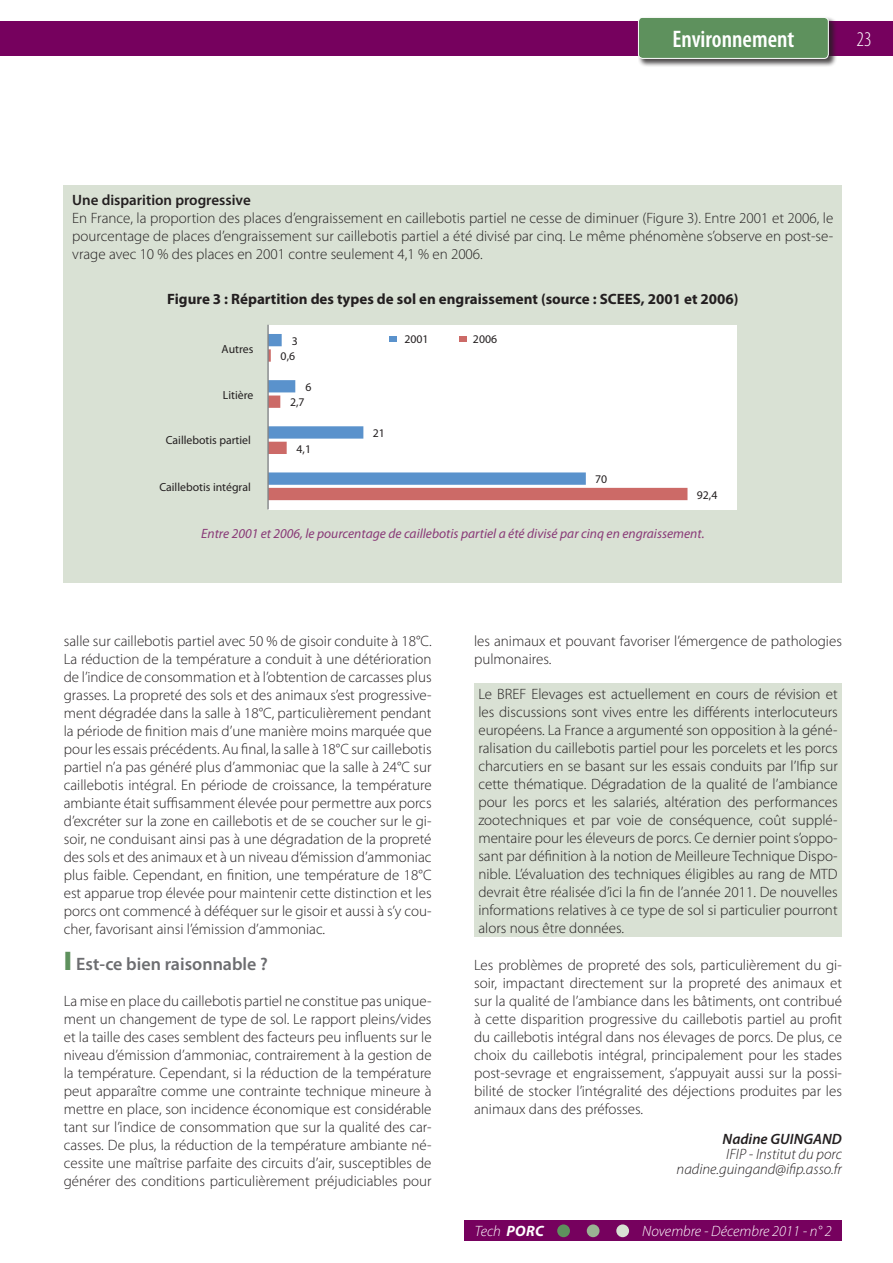
<style>
.page{position:relative;width:893px;height:1263px;background:#fff}
.page>*{position:absolute;margin:0;border:0;box-sizing:border-box;transform-origin:0 0}
.t1{font:600 condensed 24px "Myriad Pro";color:#fff}
.t2{font:300 condensed 21px "Myriad Pro";color:#fff}
.t3{font:600 18px "Myriad Pro";color:#6c6d70}
.t4{font:300 15px/18px "Myriad Pro";color:#231f20;text-align:justify}
.t5{font:700 15px "Myriad Pro";color:#231f20}
.t6{font:italic 300 15px/15px "Myriad Pro";color:#231f20;text-align:right}
.t7{font:italic 300 15px "Myriad Pro";color:#fff}
.t8{font:600 15px "Myriad Pro";color:#231f20}
.t9{font:italic 600 15px "Myriad Pro";color:#231f20}
.t10{font:italic 13.5px "Myriad Pro";color:#893a77}
.t11{font:11.7px "Myriad Pro";color:#231f20}
.s1{font-weight:900;font-size:27px;color:#5e915d}
.s2{font-weight:700}
</style>
<div class="page">
<div style="left:0;top:21px;width:893px;height:34px;background:#76015e"></div>
<div style="left:638px;top:17px;width:205px;height:56px;background:#231f20;opacity:.8"></div>
<div style="left:638px;top:17px;width:190px;height:41px;background:#5e915d;border-radius:4px"></div>
<div style="left:638px;top:17px;width:191px;height:42px;border:1px solid #fff;border-radius:4px"></div>
<div style="left:464px;top:1220px;width:378px;height:21px;background:#76015e"></div>
<div style="left:587px;top:1224px;width:12px;height:13px;background:#9ab393;border-radius:50%"></div>
<div style="left:616px;top:1224px;width:13px;height:13px;background:#d9e1d4;border-radius:50%"></div>
<div style="left:557px;top:1224px;width:13px;height:13px;background:#5e915d;border-radius:50%"></div>
<div style="left:474px;top:684px;width:368px;height:253px;background:#d9e1d4"></div>
<div style="left:64px;top:185px;width:778px;height:398px;background:#d9e1d4"></div>
<div style="left:268px;top:325px;width:469px;height:184px;background:#fff"></div>
<svg style="left:269px;top:487px;width:418px;height:13px;background:#cf7371"></svg>
<svg style="left:269px;top:334px;width:317px;height:151px"></svg>
<hr style="left:267px;top:325px;width:2px;height:184px;background:#808285">
<div style="left:389px;top:336px;width:7px;height:6px;background:#5a92cc"></div>
<div style="left:459px;top:336px;width:7px;height:6px;background:#cc6a67"></div>
<h1 class="t1" style="left:672px;top:26px;width:123px">Environnement</h1>
<h2 class="t2" style="left:857px;top:28px;width:17px">23</h2>
<p class="t8" style="left:72px;top:190px;width:180px">Une disparition progressive</p>
<p class="t4" style="left:72px;top:209px;width:763px">En France, la proportion des places d’engraissement en caillebotis partiel ne cesse de diminuer (Figure 3). Entre 2001 et 2006, le pourcentage de places d’engraissement sur caillebotis partiel a été divisé par cinq. Le même phénomène s’observe en post-se&shy;vrage avec 10 % des places en 2001 contre seulement 4,1 % en 2006.</p>
<p class="t5" style="left:167px;top:289px;width:573px">Figure 3 : Répartition des types de sol en engraissement (source : SCEES, 2001 et 2006)</p>
<p class="t11" style="left:221px;top:341px;width:33px">Autres</p>
<p class="t11" style="left:223px;top:388px;width:32px">Litière</p>
<p class="t11" style="left:166px;top:432px;width:87px">Caillebotis partiel</p>
<p class="t11" style="left:159px;top:480px;width:93px">Caillebotis intégral</p>
<p class="t11" style="left:292px;top:334px;width:8px">3</p>
<p class="t11" style="left:281px;top:349px;width:16px">0,6</p>
<p class="t11" style="left:305px;top:380px;width:8px">6</p>
<p class="t11" style="left:290px;top:395px;width:16px">2,7</p>
<p class="t11" style="left:297px;top:441px;width:16px">4,1</p>
<p class="t11" style="left:404px;top:332px;width:26px">2001</p>
<p class="t11" style="left:473px;top:332px;width:26px">2006</p>
<p class="t11" style="left:373px;top:426px;width:14px">21</p>
<p class="t11" style="left:595px;top:472px;width:14px">70</p>
<p class="t11" style="left:697px;top:488px;width:22px">92,4</p>
<p class="t10" style="left:201px;top:525px;width:505px">Entre 2001 et 2006, le pourcentage de caillebotis partiel a été divisé par cinq en engraissement.</p>
<p class="t4" style="left:64px;top:632px;width:369px">salle sur caillebotis partiel avec 50 % de gisoir conduite à 18°C.<br>La réduction de la température a conduit à une détérioration de l’indice de consommation et à l’obtention de carcasses plus grasses. La propreté des sols et des animaux s’est progressive&shy;ment dégradée dans la salle à 18°C, particulièrement pendant la période de finition mais d’une manière moins marquée que pour les essais précédents. Au final, la salle à 18°C sur caillebotis partiel n’a pas généré plus d’ammoniac que la salle à 24°C sur caillebotis intégral. En période de croissance, la température ambiante était suffisamment élevée pour permettre aux porcs d’excréter sur la zone en caillebotis et de se coucher sur le gi&shy;soir, ne conduisant ainsi pas à une dégradation de la propreté des sols et des animaux et à un niveau d’émission d’ammoniac plus faible. Cependant, en finition, une température de 18°C est apparue trop élevée pour maintenir cette distinction et les porcs ont commencé à déféquer sur le gisoir et aussi à s’y cou&shy;cher, favorisant ainsi l’émission d’ammoniac.</p>
<p class="t3" style="left:64px;top:953px;width:206px"><span class="s1">I</span> Est-ce bien raisonnable ?</p>
<p class="t4" style="left:64px;top:992px;width:369px">La mise en place du caillebotis partiel ne constitue pas unique&shy;ment un changement de type de sol. Le rapport pleins/vides et la taille des cases semblent des facteurs peu influents sur le niveau d’émission d’ammoniac, contrairement à la gestion de la température. Cependant, si la réduction de la température peut apparaître comme une contrainte technique mineure à mettre en place, son incidence économique est considérable tant sur l’indice de consommation que sur la qualité des car&shy;casses. De plus, la réduction de la température ambiante né&shy;cessite une maîtrise parfaite des circuits d’air, susceptibles de générer des conditions particulièrement préjudiciables pour</p>
<p class="t4" style="left:474px;top:632px;width:369px">les animaux et pouvant favoriser l’émergence de pathologies pulmonaires.</p>
<p class="t4" style="left:478px;top:685px;width:361px">Le BREF Elevages est actuellement en cours de révision et les discussions sont vives entre les différents interlocuteurs européens. La France a argumenté son opposition à la géné&shy;ralisation du caillebotis partiel pour les porcelets et les porcs charcutiers en se basant sur les essais conduits par l’Ifip sur cette thématique. Dégradation de la qualité de l’ambiance pour les porcs et les salariés, altération des performances zootechniques et par voie de conséquence, coût supplé&shy;mentaire pour les éleveurs de porcs. Ce dernier point s’oppo&shy;sant par définition à la notion de Meilleure Technique Dispo&shy;nible. L’évaluation des techniques éligibles au rang de MTD devrait être réalisée d’ici la fin de l’année 2011. De nouvelles informations relatives à ce type de sol si particulier pourront alors nous être données.</p>
<p class="t4" style="left:474px;top:956px;width:369px">Les problèmes de propreté des sols, particulièrement du gi&shy;soir, impactant directement sur la propreté des animaux et sur la qualité de l’ambiance dans les bâtiments, ont contribué à cette disparition progressive du caillebotis partiel au profit du caillebotis intégral dans nos élevages de porcs. De plus, ce choix du caillebotis intégral, principalement pour les stades post-sevrage et engraissement, s’appuyait aussi sur la possi&shy;bilité de stocker l’intégralité des déjections produites par les animaux dans des préfosses.</p>
<p class="t9" style="left:723px;top:1129px;width:121px">Nadine GUINGAND</p>
<p class="t6" style="left:677px;top:1146px;width:167px">IFIP - Institut du porc nadine.guingand@ifip.asso.fr</p>
<p class="t7" style="left:475px;top:1222px;width:71px">Tech <span class="s2">PORC</span></p>
<p class="t7" style="left:642px;top:1222px;width:191px">Novembre - Décembre 2011 - n° 2</p>
</div>
